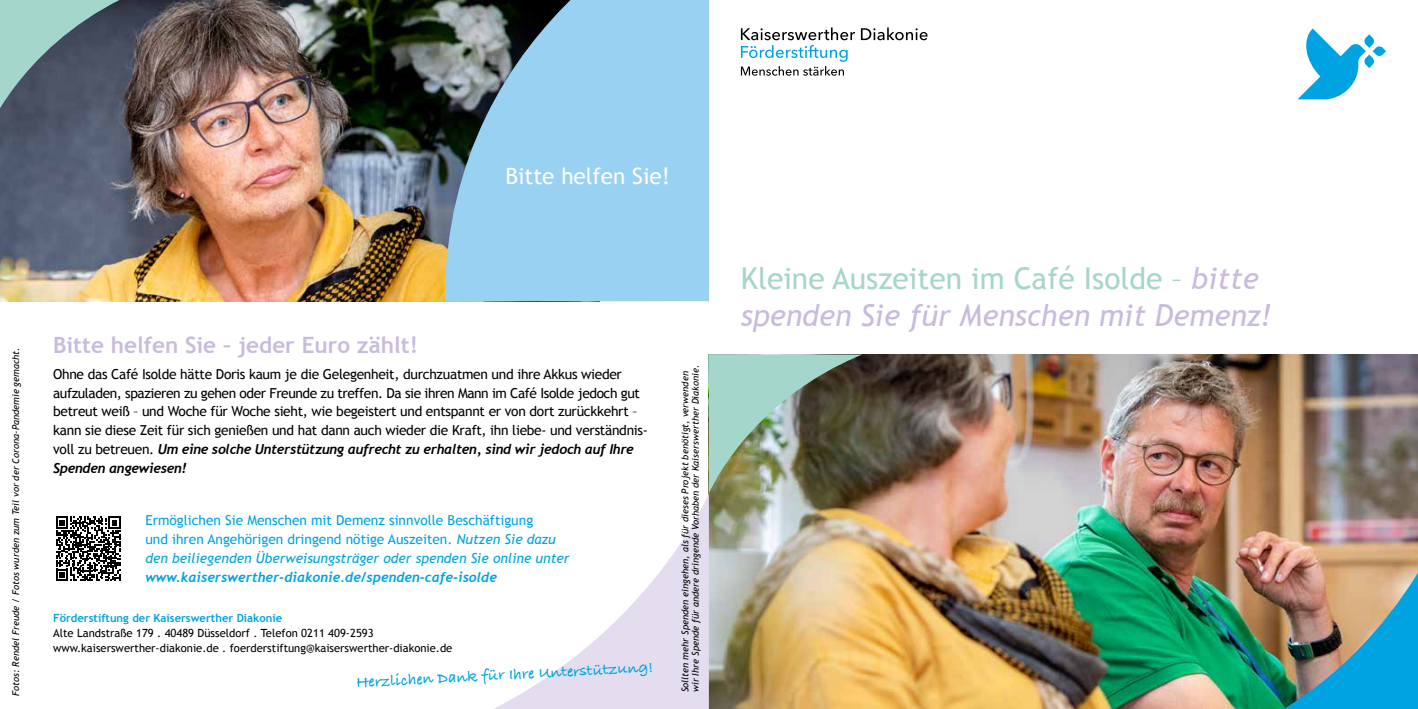
<style>
.page{position:relative;width:1418px;height:709px;background:#fff}
.page>*{position:absolute;margin:0;border:0;box-sizing:border-box;transform-origin:0 0}
.t1{font:italic 30px/37.5px "Trebuchet MS";color:#c9bbdd}
.t2{font:700 22.5px "Trebuchet MS";color:#c9bbdd}
.t3{font:22.5px "Trebuchet MS";color:#fff}
.t4{font:700 16.25px "Bradley Hand ITCTT";color:#00a3e2}
.t5{font:13.75px/18.8px "Trebuchet MS";letter-spacing:-.02em;color:#000}
.t6{font:13.75px/18.8px "Trebuchet MS";color:#00a3e2}
.t7{font:italic 700 13.75px/18.8px "Trebuchet";letter-spacing:-.02em;color:#000}
.t8{font:italic 700 13.75px "Trebuchet";color:#00a3e2}
.t9{font:11.25px/15px "Trebuchet MS";color:#000}
.t10{font:700 11.25px "Trebuchet MS";color:#00a3e2}
.t11{font:italic 9.38px/10.2px "Trebuchet MS";color:#000}
.s1{font-family:"Trebuchet MS";font-weight:400;font-style:normal}
.s2{font-style:italic}
.s3{font-style:normal;color:#a5d6cb}
</style>
<div class="page">
<svg style="left:1298px;top:28px;width:87px;height:71px"></svg>
<img style="left:0;top:0;width:445px;height:301px">
<img style="left:709px;top:354px;width:708px;height:355px">
<svg style="left:741px;top:27px;width:186px;height:49px"></svg>
<img style="left:1269px;top:493px;width:148px;height:216px">
<img style="left:709px;top:354px;width:153px;height:139px">
<svg style="left:0;top:0;width:143px;height:128px;background:#63757d"></svg>
<svg style="left:56px;top:516px;width:65px;height:65px"></svg>
<svg style="left:494px;top:493px;width:215px;height:216px"></svg>
<svg style="left:445px;top:0;width:264px;height:301px;background:#8ec0dd"></svg>
<h2 class="t3" style="left:505px;top:163px;width:166px">Bitte helfen Sie!</h2>
<p class="t11" style="left:11px;top:695px;width:350px;rotate:-90deg">Fotos: Rendel Freude / Fotos wurden zum Teil vor der Corona-Pandemie gemacht.</p>
<h2 class="t2" style="left:53px;top:330px;width:366px">Bitte helfen Sie – jeder Euro zählt!</h2>
<p class="t5" style="left:53px;top:365px;width:596px">Ohne das Café Isolde hätte Doris kaum je die Gelegenheit, durchzuatmen und ihre Akkus wieder aufzuladen, spazieren zu gehen oder Freunde zu treffen. Da sie ihren Mann im Café Isolde jedoch gut betreut weiß – und Woche für Woche sieht, wie begeistert und entspannt er von dort zurückkehrt – kann sie diese Zeit für sich genießen und hat dann auch wieder die Kraft, ihn liebe- und verständnis-</p>
<p class="t7" style="left:53px;top:440px;width:582px"><span class="s1">voll zu betreuen.</span> Um eine solche Unterstützung aufrecht zu erhalten, sind wir jedoch auf Ihre<br>Spenden angewiesen!</p>
<p class="t6" style="left:145px;top:511px;width:426px">Ermöglichen Sie Menschen mit Demenz sinnvolle Beschäftigung<br>und ihren Angehörigen dringend nötige Auszeiten. <span class="s2">Nutzen Sie dazu den beiliegenden Überweisungsträger oder spenden Sie online unter</span></p>
<p class="t8" style="left:145px;top:568px;width:353px">www.kaiserswerther-diakonie.de/spenden-cafe-isolde</p>
<p class="t10" style="left:53px;top:610px;width:231px">Förderstiftung der Kaiserswerther Diakonie</p>
<p class="t9" style="left:53px;top:625px;width:401px">Alte Landstraße 179 . 40489 Düsseldorf . Telefon 0211 409-2593 www.kaiserswerther-diakonie.de . foerderstiftung@kaiserswerther-diakonie.de</p>
<p class="t4" style="left:356px;top:670px;width:299px;rotate:-3deg">Herzlichen Dank für Ihre Unterstützung!</p>
<p class="t11" style="left:680px;top:692px;width:329px;rotate:-90deg">Sollten mehr Spenden eingehen, als für dieses Projekt benötigt, verwenden wir Ihre Spende für andere dringende Vorhaben der Kaiserswerther Diakonie.</p>
<h1 class="t1" style="left:741px;top:260px;width:533px"><span class="s3">Kleine Auszeiten im Café Isolde –</span> bitte spenden Sie für Menschen mit Demenz!</h1>
</div>
